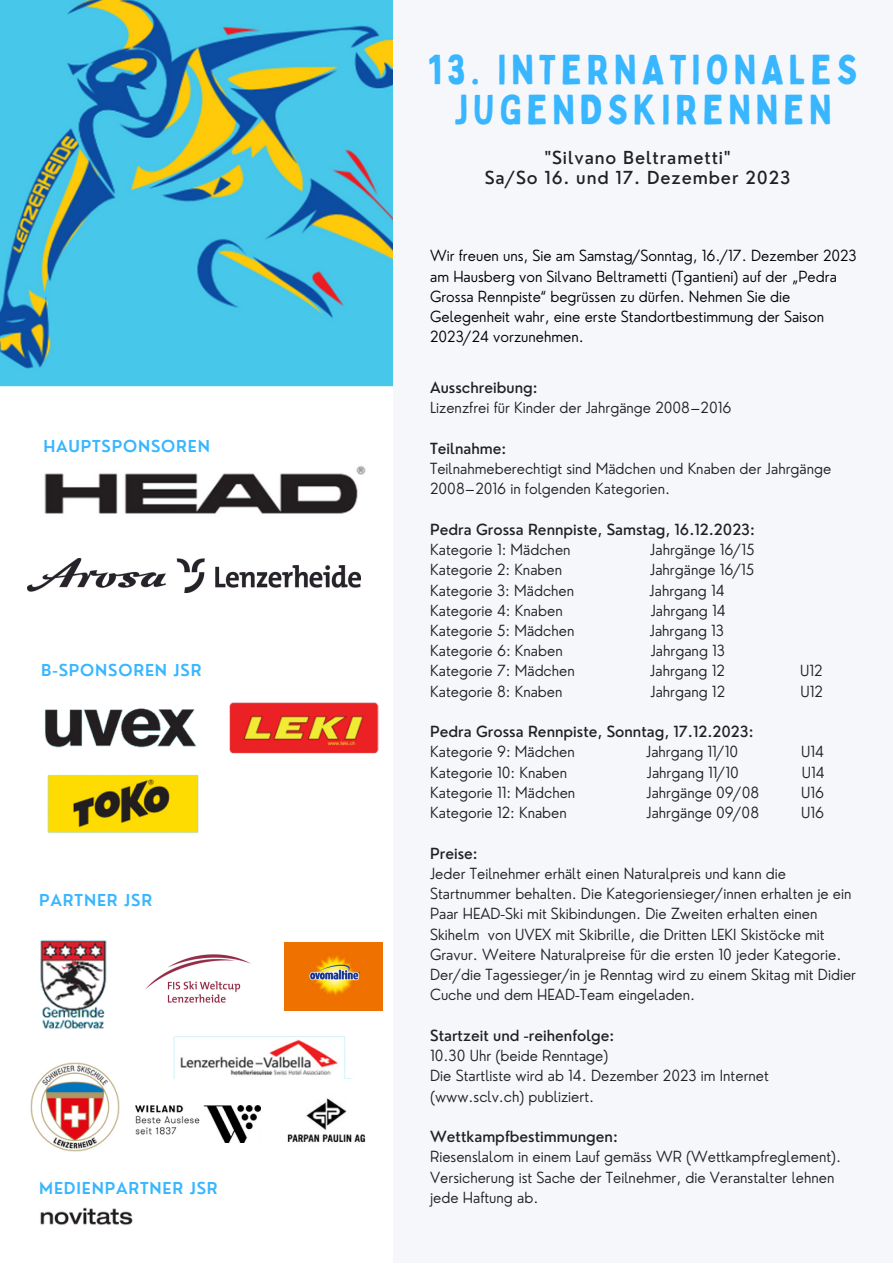
<style>
.page{position:relative;width:893px;height:1264px;background:#fff}
.page>*{position:absolute;margin:0;border:0;box-sizing:border-box;transform-origin:0 0}
.t1{font:41.25px/40.5px "Bobby Jones";letter-spacing:.12em;color:#38b6ff;text-align:center}
.t2{font:500 17.55px "Nourd";letter-spacing:.05em;color:#1f2122}
.t3{font:600 16.05px "Nourd";letter-spacing:.05em;color:#38b6ff}
.t4{font:300 15px/20.2px "Nourd";color:#1f2122}
.t5{font:300 15px/20.2px "Nourd";color:#000}
.t6{font:500 15px "Nourd";color:#1f2122}
</style>
<div class="page">
<img style="left:0;top:0;width:393px;height:387px">
<img style="left:44px;top:465px;width:322px;height:49px">
<div style="left:393px;top:0;width:499px;height:1262px;background:#f5f7fa"></div>
<img style="left:40px;top:940px;width:67px;height:89px">
<img style="left:40px;top:1207px;width:93px;height:17px">
<img style="left:44px;top:708px;width:153px;height:40px">
<img style="left:173px;top:1036px;width:175px;height:42px">
<img style="left:229px;top:702px;width:150px;height:52px">
<img style="left:27px;top:559px;width:333px;height:33px">
<img style="left:47px;top:774px;width:152px;height:60px">
<img style="left:31px;top:1062px;width:88px;height:89px">
<img style="left:284px;top:942px;width:98px;height:68px">
<img style="left:145px;top:954px;width:106px;height:49px">
<img style="left:135px;top:1105px;width:125px;height:37px">
<img style="left:287px;top:1098px;width:79px;height:45px">
<p class="t3" style="left:43px;top:435px;width:168px">HAUPTSPONSOREN</p>
<p class="t3" style="left:41px;top:660px;width:162px">B-SPONSOREN JSR</p>
<p class="t3" style="left:39px;top:889px;width:114px">PARTNER JSR</p>
<p class="t3" style="left:39px;top:1178px;width:180px">MEDIENPARTNER JSR</p>
<p class="t1" style="left:428px;top:48px;width:431px">13. INTERNATIONALES<br>JUGENDSKIRENNEN</p>
<p class="t2" style="left:545px;top:146px;width:187px">"Silvano Beltrametti"</p>
<p class="t2" style="left:484px;top:167px;width:307px">Sa/So 16. und 17. Dezember 2023</p>
<p class="t5" style="left:430px;top:245px;width:428px">Wir freuen uns, Sie am Samstag/Sonntag, 16./17. Dezember 2023 am Hausberg von Silvano Beltrametti (Tgantieni) auf der „Pedra Grossa Rennpiste“ begrüssen zu dürfen. Nehmen Sie die Gelegenheit wahr, eine erste Standortbestimmung der Saison 2023/24 vorzunehmen.</p>
<p class="t6" style="left:430px;top:378px;width:109px">Ausschreibung:</p>
<p class="t4" style="left:430px;top:397px;width:303px">Lizenzfrei für Kinder der Jahrgänge 2008–2016</p>
<p class="t6" style="left:430px;top:439px;width:78px">Teilnahme:</p>
<p class="t4" style="left:430px;top:458px;width:402px">Teilnahmeberechtigt sind Mädchen und Knaben der Jahrgänge</p>
<p class="t4" style="left:430px;top:478px;width:241px">2008–2016 in folgenden Kategorien.</p>
<p class="t6" style="left:430px;top:520px;width:326px">Pedra Grossa Rennpiste, Samstag, 16.12.2023:</p>
<p class="t4" style="left:430px;top:539px;width:142px">Kategorie 1: Mädchen</p>
<p class="t4" style="left:650px;top:539px;width:106px">Jahrgänge 16/15</p>
<p class="t4" style="left:430px;top:559px;width:133px">Kategorie 2: Knaben</p>
<p class="t4" style="left:650px;top:559px;width:106px">Jahrgänge 16/15</p>
<p class="t4" style="left:430px;top:579px;width:145px">Kategorie 3: Mädchen</p>
<p class="t4" style="left:649px;top:579px;width:76px">Jahrgang 14</p>
<p class="t4" style="left:430px;top:600px;width:134px">Kategorie 4: Knaben</p>
<p class="t4" style="left:650px;top:600px;width:76px">Jahrgang 14</p>
<p class="t4" style="left:430px;top:620px;width:146px">Kategorie 5: Mädchen</p>
<p class="t4" style="left:649px;top:620px;width:76px">Jahrgang 13</p>
<p class="t4" style="left:430px;top:640px;width:134px">Kategorie 6: Knaben</p>
<p class="t4" style="left:650px;top:640px;width:76px">Jahrgang 13</p>
<p class="t4" style="left:430px;top:660px;width:146px">Kategorie 7: Mädchen</p>
<p class="t4" style="left:650px;top:660px;width:76px">Jahrgang 12</p>
<p class="t4" style="left:800px;top:660px;width:24px">U12</p>
<p class="t4" style="left:430px;top:681px;width:134px">Kategorie 8: Knaben</p>
<p class="t4" style="left:650px;top:681px;width:76px">Jahrgang 12</p>
<p class="t4" style="left:800px;top:681px;width:24px">U12</p>
<p class="t6" style="left:430px;top:722px;width:325px">Pedra Grossa Rennpiste, Sonntag, 17.12.2023:</p>
<p class="t4" style="left:430px;top:741px;width:146px">Kategorie 9: Mädchen</p>
<p class="t4" style="left:646px;top:741px;width:93px">Jahrgang 11/10</p>
<p class="t4" style="left:801px;top:741px;width:24px">U14</p>
<p class="t4" style="left:430px;top:762px;width:138px">Kategorie 10: Knaben</p>
<p class="t4" style="left:646px;top:762px;width:93px">Jahrgang 11/10</p>
<p class="t4" style="left:801px;top:762px;width:24px">U14</p>
<p class="t4" style="left:430px;top:782px;width:147px">Kategorie 11: Mädchen</p>
<p class="t4" style="left:646px;top:782px;width:114px">Jahrgänge 09/08</p>
<p class="t4" style="left:801px;top:782px;width:24px">U16</p>
<p class="t4" style="left:430px;top:802px;width:138px">Kategorie 12: Knaben</p>
<p class="t4" style="left:646px;top:802px;width:114px">Jahrgänge 09/08</p>
<p class="t4" style="left:801px;top:802px;width:24px">U16</p>
<p class="t6" style="left:430px;top:843px;width:49px">Preise:</p>
<p class="t4" style="left:430px;top:863px;width:427px">Jeder Teilnehmer erhält einen Naturalpreis und kann die Startnummer behalten. Die Kategoriensieger/innen erhalten je ein Paar HEAD-Ski mit Skibindungen. Die Zweiten erhalten einen Skihelm von UVEX mit Skibrille, die Dritten LEKI Skistöcke mit Gravur. Weitere Naturalpreise für die ersten 10 jeder Kategorie.<br>Der/die Tagessieger/in je Renntag wird zu einem Skitag mit Didier Cuche und dem HEAD-Team eingeladen.</p>
<p class="t6" style="left:430px;top:1025px;width:186px">Startzeit und -reihenfolge:</p>
<p class="t4" style="left:430px;top:1045px;width:180px">10.30 Uhr (beide Renntage)</p>
<p class="t4" style="left:430px;top:1065px;width:340px">Die Startliste wird ab 14. Dezember 2023 im Internet (www.sclv.ch) publiziert.</p>
<p class="t6" style="left:430px;top:1127px;width:189px">Wettkampfbestimmungen:</p>
<p class="t4" style="left:430px;top:1146px;width:412px">Riesenslalom in einem Lauf gemäss WR (Wettkampfreglement).<br>Versicherung ist Sache der Teilnehmer, die Veranstalter lehnen jede Haftung ab.</p>
</div>
